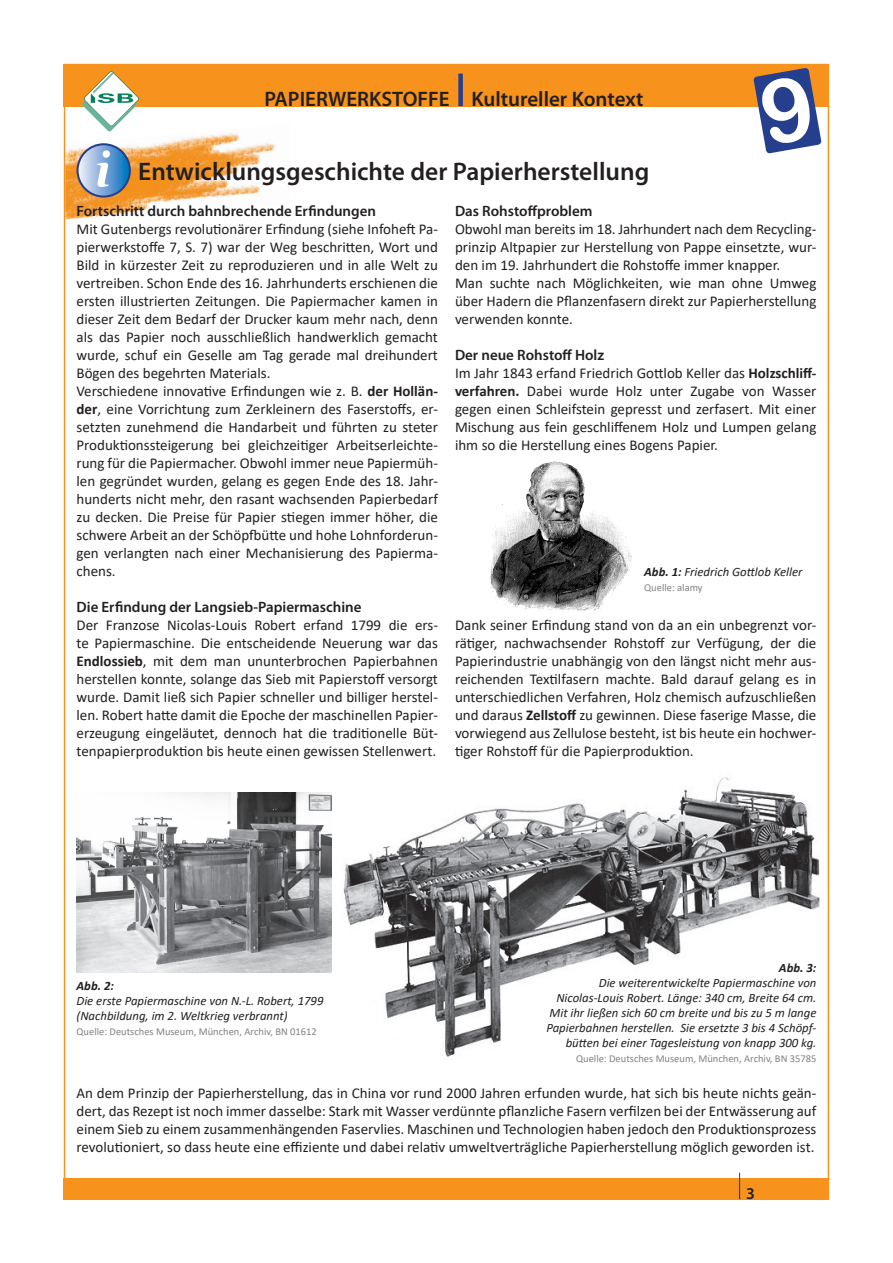
<style>
.page{position:relative;width:893px;height:1263px;background:#fff}
.page>*{position:absolute;margin:0;border:0;box-sizing:border-box;transform-origin:0 0}
.t1{font:italic 700 51.6px "Constantia";color:#fff}
.t2{font:600 25.5px "Myriad Pro";color:#231f20}
.t3{font:600 21px "Myriad Pro";color:#231f20}
.t4{font:600 16.5px "Myriad Pro";color:#231f20}
.t5{font:15px/18px "Calibri";color:#231f20;text-align:justify}
.t6{font:600 15px "Myriad Pro";color:#231f20}
.t7{font:italic 12.75px "Calibri";color:#231f20}
.t8{font:italic 700 12.75px "Calibri";color:#231f20}
.t9{font:10.5px "Calibri";color:#808285}
.s1{font-weight:700}
</style>
<div class="page">
<div style="left:64px;top:1178px;width:765px;height:21px;background:#f7931d"></div>
<div style="left:64px;top:64px;width:765px;height:42px;background:#f7931d"></div>
<svg style="left:82px;top:71px;width:57px;height:53px"></svg>
<img style="left:343px;top:777px;width:477px;height:280px">
<img style="left:67px;top:124px;width:208px;height:96px">
<div style="left:458px;top:74px;width:5px;height:32px;background:#253f8e"></div>
<img style="left:77px;top:792px;width:255px;height:180px">
<svg style="left:78px;top:144px;width:52px;height:53px"></svg>
<div style="left:77px;top:143px;width:54px;height:55px;border:2px solid #253f8e;border-radius:50%"></div>
<img style="left:490px;top:461px;width:143px;height:151px">
<div style="left:738px;top:1171px;width:5px;height:24px;background:#fff;opacity:.75"></div>
<div style="left:738px;top:1176px;width:5px;height:25px;background:#231f20;opacity:.75"></div>
<svg style="left:753px;top:68px;width:69px;height:86px"></svg>
<p class="t3" style="left:264px;top:86px;width:381px">PAPIERWERKSTOFFE Kultureller Kontext</p>
<p class="t1" style="left:94px;top:133px;width:18px">i</p>
<p class="t2" style="left:138px;top:155px;width:513px">Entwicklungsgeschichte der Papierherstellung</p>
<p class="t6" style="left:77px;top:201px;width:301px">Fortschritt durch bahnbrechende Erfindungen</p>
<p class="t5" style="left:77px;top:219px;width:363px">Mit Gutenbergs revolutionärer Erfindung (siehe Infoheft Pa&shy;pierwerkstoffe 7, S. 7) war der Weg beschritten, Wort und Bild in kürzester Zeit zu reproduzieren und in alle Welt zu vertreiben. Schon Ende des 16. Jahrhunderts erschienen die ersten illustrierten Zeitungen. Die Papiermacher kamen in dieser Zeit dem Bedarf der Drucker kaum mehr nach, denn als das Papier noch ausschließlich handwerklich gemacht wurde, schuf ein Geselle am Tag gerade mal dreihundert Bögen des begehrten Materials.</p>
<p class="t5" style="left:77px;top:381px;width:363px">Verschiedene innovative Erfindungen wie z. B. <span class="s1">der Hollän&shy;der</span>, eine Vorrichtung zum Zerkleinern des Faserstoffs, er&shy;setzten zunehmend die Handarbeit und führten zu steter Produktionssteigerung bei gleichzeitiger Arbeitserleichte&shy;rung für die Papiermacher. Obwohl immer neue Papiermüh&shy;len gegründet wurden, gelang es gegen Ende des 18. Jahr&shy;hunderts nicht mehr, den rasant wachsenden Papierbedarf zu decken. Die Preise für Papier stiegen immer höher, die schwere Arbeit an der Schöpfbütte und hohe Lohnforderun&shy;gen verlangten nach einer Mechanisierung des Papierma&shy;chens.</p>
<p class="t6" style="left:77px;top:597px;width:287px">Die Erfindung der Langsieb-Papiermaschine</p>
<p class="t5" style="left:77px;top:615px;width:363px">Der Franzose Nicolas-Louis Robert erfand 1799 die ers&shy;te Papiermaschine. Die entscheidende Neuerung war das <span class="s1">Endlossieb</span>, mit dem man ununterbrochen Papierbahnen herstellen konnte, solange das Sieb mit Papierstoff versorgt wurde. Damit ließ sich Papier schneller und billiger herstel&shy;len. Robert hatte damit die Epoche der maschinellen Papier&shy;erzeugung eingeläutet, dennoch hat die traditionelle Büt&shy;tenpapierproduktion bis heute einen gewissen Stellenwert.</p>
<p class="t6" style="left:455px;top:201px;width:139px">Das Rohstoffproblem</p>
<p class="t5" style="left:455px;top:219px;width:363px">Obwohl man bereits im 18. Jahrhundert nach dem Recycling&shy;prinzip Altpapier zur Herstellung von Pappe einsetzte, wur&shy;den im 19. Jahrhundert die Rohstoffe immer knapper.</p>
<p class="t5" style="left:455px;top:273px;width:363px">Man suchte nach Möglichkeiten, wie man ohne Umweg über Hadern die Pflanzenfasern direkt zur Papierherstellung verwenden konnte.</p>
<p class="t6" style="left:455px;top:345px;width:151px">Der neue Rohstoff Holz</p>
<p class="t5" style="left:455px;top:363px;width:363px">Im Jahr 1843 erfand Friedrich Gottlob Keller das <span class="s1">Holzschliff&shy;verfahren.</span> Dabei wurde Holz unter Zugabe von Wasser gegen einen Schleifstein gepresst und zerfasert. Mit einer Mischung aus fein geschliffenem Holz und Lumpen gelang ihm so die Herstellung eines Bogens Papier.</p>
<p class="t7" style="left:644px;top:563px;width:160px"><span class="s1">Abb. 1:</span> Friedrich Gottlob Keller</p>
<p class="t9" style="left:644px;top:580px;width:60px">Quelle: alamy</p>
<p class="t5" style="left:455px;top:615px;width:363px">Dank seiner Erfindung stand von da an ein unbegrenzt vor&shy;rätiger, nachwachsender Rohstoff zur Verfügung, der die Papierindustrie unabhängig von den längst nicht mehr aus&shy;reichenden Textilfasern machte. Bald darauf gelang es in unterschiedlichen Verfahren, Holz chemisch aufzuschließen und daraus <span class="s1">Zellstoff</span> zu gewinnen. Diese faserige Masse, die vorwiegend aus Zellulose besteht, ist bis heute ein hochwer&shy;tiger Rohstoff für die Papierproduktion.</p>
<p class="t8" style="left:779px;top:958px;width:39px">Abb. 3:</p>
<p class="t7" style="left:599px;top:973px;width:219px">Die weiterentwickelte Papiermaschine von</p>
<p class="t7" style="left:556px;top:988px;width:262px">Nicolas-Louis Robert. Länge: 340 cm, Breite 64 cm.</p>
<p class="t7" style="left:549px;top:1003px;width:268px">Mit ihr ließen sich 60 cm breite und bis zu 5 m lange</p>
<p class="t7" style="left:546px;top:1018px;width:272px">Papierbahnen herstellen. Sie ersetzte 3 bis 4 Schöpf-</p>
<p class="t7" style="left:566px;top:1033px;width:252px">bütten bei einer Tagesleistung von knapp 300 kg.</p>
<p class="t9" style="left:576px;top:1051px;width:242px">Quelle: Deutsches Museum, München, Archiv, BN 35785</p>
<p class="t5" style="left:77px;top:1083px;width:741px">An dem Prinzip der Papierherstellung, das in China vor rund 2000 Jahren erfunden wurde, hat sich bis heute nichts geän&shy;dert, das Rezept ist noch immer dasselbe: Stark mit Wasser verdünnte pflanzliche Fasern verfilzen bei der Entwässerung auf einem Sieb zu einem zusammenhängenden Faservlies. Maschinen und Technologien haben jedoch den Produktionsprozess revolutioniert, so dass heute eine effiziente und dabei relativ umweltverträgliche Papierherstellung möglich geworden ist.</p>
<p class="t8" style="left:77px;top:976px;width:39px">Abb. 2:</p>
<p class="t7" style="left:77px;top:992px;width:249px">Die erste Papiermaschine von N.-L. Robert, 1799</p>
<p class="t7" style="left:77px;top:1007px;width:213px">(Nachbildung, im 2. Weltkrieg verbrannt)</p>
<p class="t9" style="left:77px;top:1024px;width:242px">Quelle: Deutsches Museum, München, Archiv, BN 01612</p>
<p class="t4" style="left:746px;top:1183px;width:10px">3</p>
</div>
